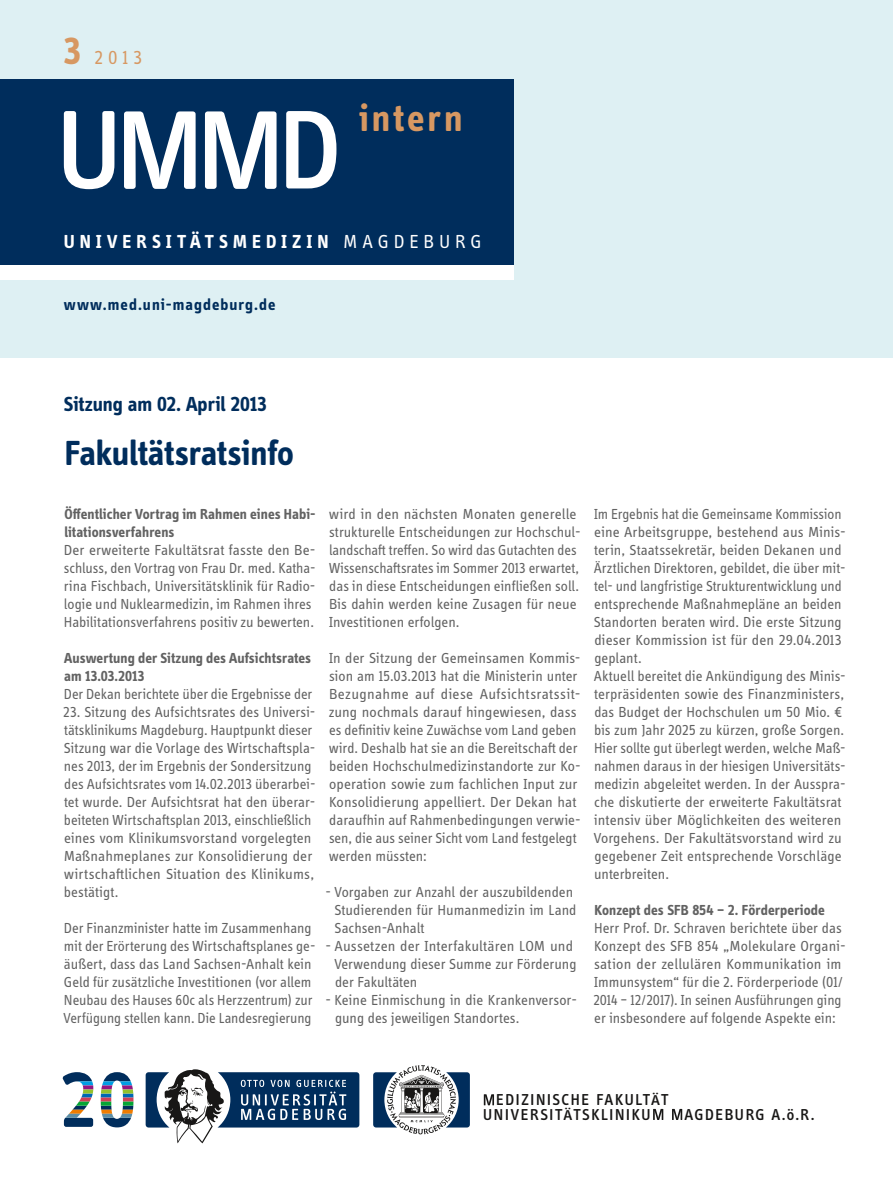
<style>
.page{position:relative;width:893px;height:1191px;background:#fff}
.page>*{position:absolute;margin:0;border:0;box-sizing:border-box;transform-origin:0 0}
.t1{font:500 115.5px "Info Display OT";color:#fff}
.t2{font:700 39px "Info Display OT";letter-spacing:.075em;color:#d79862}
.t3{font:700 36px "Info Display OT";letter-spacing:-.005em;color:#002d5c}
.t4{font:700 21px "Info Display OT";color:#002d5c}
.t5{font:700 19.5px "Info Display OT";letter-spacing:.26em;color:#fff}
.t6{font:19.5px "Info Display OT";color:#d79862}
.t7{font:700 16.5px "Info Display OT";letter-spacing:.065em;color:#002d5c}
.t8{font:500 16.2px/14.7px "Info Text";letter-spacing:.07em;color:#181716}
.t9{font:15px/18px "Info Display OT";color:#626262}
.t10{font:700 15px/18px "Info Display OT";letter-spacing:.005em;color:#626262}
.s1{font-weight:700;font-size:39px}
.s2{font-weight:400}
.s3{font-size:14.7px}
</style>
<div class="page">
<div style="left:0;top:0;width:893px;height:357px;background:#def0f3"></div>
<div style="left:0;top:79px;width:514px;height:187px;background:#002d5c"></div>
<svg style="left:124px;top:111px;width:72px;height:78px"></svg>
<svg style="left:205px;top:111px;width:72px;height:78px"></svg>
<div style="left:0;top:265px;width:514px;height:15px;background:#fff"></div>
<svg style="left:146px;top:1069px;width:213px;height:74px"></svg>
<svg style="left:484px;top:1094px;width:10px;height:11px"></svg>
<svg style="left:653px;top:1109px;width:10px;height:11px"></svg>
<svg style="left:672px;top:1109px;width:10px;height:11px"></svg>
<svg style="left:373px;top:1065px;width:97px;height:69px"></svg>
<svg style="left:62px;top:1072px;width:71px;height:55px"></svg>
<h3 class="t6" style="left:64px;top:46px;width:80px"><span class="s1">3</span> 2013</h3>
<h1 class="t1" style="left:56px;top:81px;width:67px">U</h1>
<h1 class="t1" style="left:279px;top:81px;width:64px">D</h1>
<h2 class="t2" style="left:359px;top:94px;width:105px">intern</h2>
<h1 class="t1" style="left:308px;top:87px;width:64px">D</h1>
<h3 class="t5" style="left:64px;top:230px;width:419px">UNIVERSITÄTSMEDIZIN <span class="s2">MAGDEBURG</span></h3>
<p class="t7" style="left:64px;top:294px;width:213px">www.med.uni-magdeburg.de</p>
<h3 class="t4" style="left:64px;top:391px;width:204px">Sitzung am 02. April 2013</h3>
<h3 class="t3" style="left:65px;top:431px;width:231px">Fakultätsratsinfo</h3>
<p class="t10" style="left:64px;top:505px;width:253px">Öffentlicher Vortrag im Rahmen eines Habi&shy;litationsverfahrens</p>
<p class="t9" style="left:64px;top:541px;width:253px">Der erweiterte Fakultätsrat fasste den Be&shy;schluss, den Vortrag von Frau Dr. med. Katha&shy;rina Fischbach, Universitätsklinik für Radio&shy;logie und Nuklearmedizin, im Rahmen ihres Habilitationsverfahrens positiv zu bewerten.</p>
<p class="t10" style="left:64px;top:649px;width:248px">Auswertung der Sitzung des Aufsichtsrates am 13.03.2013</p>
<p class="t9" style="left:64px;top:685px;width:250px">Der Dekan berichtete über die Ergebnisse der</p>
<p class="t9" style="left:63px;top:703px;width:254px">23. Sitzung des Aufsichtsrates des Universi&shy;tätsklinikums Magdeburg. Hauptpunkt dieser Sitzung war die Vorlage des Wirtschaftspla&shy;nes 2013, der im Ergebnis der Sondersitzung des Aufsichtsrates vom 14.02.2013 überarbei&shy;tet wurde. Der Aufsichtsrat hat den überar&shy;beiteten Wirtschaftsplan 2013, einschließlich eines vom Klinikumsvorstand vorgelegten Maßnahmeplanes zur Konsolidierung der wirtschaftlichen Situation des Klinikums, bestätigt.</p>
<p class="t9" style="left:64px;top:919px;width:253px">Der Finanzminister hatte im Zusammenhang mit der Erörterung des Wirtschaftsplanes ge&shy;äußert, dass das Land Sachsen-Anhalt kein Geld für zusätzliche Investitionen (vor allem Neubau des Hauses 60c als Herzzentrum) zur Verfügung stellen kann. Die Landesregierung</p>
<p class="t9" style="left:329px;top:505px;width:253px">wird in den nächsten Monaten generelle strukturelle Entscheidungen zur Hochschul&shy;landschaft treffen. So wird das Gutachten des Wissenschaftsrates im Sommer 2013 erwartet, das in diese Entscheidungen einfließen soll.<br>Bis dahin werden keine Zusagen für neue Investitionen erfolgen.</p>
<p class="t9" style="left:329px;top:649px;width:253px">In der Sitzung der Gemeinsamen Kommis&shy;sion am 15.03.2013 hat die Ministerin unter Bezugnahme auf diese Aufsichtsratssit&shy;zung nochmals darauf hingewiesen, dass es definitiv keine Zuwächse vom Land geben wird. Deshalb hat sie an die Bereitschaft der beiden Hochschulmedizinstandorte zur Ko&shy;operation sowie zum fachlichen Input zur Konsolidierung appelliert. Der Dekan hat daraufhin auf Rahmenbedingungen verwie&shy;sen, die aus seiner Sicht vom Land festgelegt werden müssten:</p>
<p class="t9" style="left:334px;top:883px;width:244px;text-indent:-9px">- Vorgaben zur Anzahl der auszubildenden<br>Studierenden für Humanmedizin im Land<br>Sachsen-Anhalt</p>
<p class="t9" style="left:334px;top:937px;width:244px;text-indent:-9px">- Aussetzen der Interfakultären LOM und<br>Verwendung dieser Summe zur Förderung der Fakultäten</p>
<p class="t9" style="left:335px;top:991px;width:244px;text-indent:-10px">- Keine Einmischung in die Krankenversor&shy;gung des jeweiligen Standortes.</p>
<p class="t9" style="left:594px;top:505px;width:254px">Im Ergebnis hat die Gemeinsame Kommission eine Arbeitsgruppe, bestehend aus Minis&shy;terin, Staatssekretär, beiden Dekanen und Ärztlichen Direktoren, gebildet, die über mit&shy;tel- und langfristige Strukturentwicklung und entsprechende Maßnahmepläne an beiden Standorten beraten wird. Die erste Sitzung dieser Kommission ist für den 29.04.2013 geplant.<br>Aktuell bereitet die Ankündigung des Minis&shy;terpräsidenten sowie des Finanzministers, das Budget der Hochschulen um 50 Mio. € bis zum Jahr 2025 zu kürzen, große Sorgen.<br>Hier sollte gut überlegt werden, welche Maß&shy;nahmen daraus in der hiesigen Universitäts&shy;medizin abgeleitet werden. In der Ausspra&shy;che diskutierte der erweiterte Fakultätsrat intensiv über Möglichkeiten des weiteren Vorgehens. Der Fakultätsvorstand wird zu gegebener Zeit entsprechende Vorschläge unterbreiten.</p>
<p class="t10" style="left:594px;top:901px;width:232px">Konzept des SFB 854 – 2. Förderperiode</p>
<p class="t9" style="left:593px;top:919px;width:254px">Herr Prof. Dr. Schraven berichtete über das Konzept des SFB 854 „Molekulare Organi&shy;sation der zellulären Kommunikation im Immunsystem“ für die 2. Förderperiode (01/ 2014 – 12/2017). In seinen Ausführungen ging er insbesondere auf folgende Aspekte ein:</p>
<p class="t8" style="left:483px;top:1092px;width:187px;text-indent:13px">EDIZINISCHE FAKULT<span class="s3">Ä</span>T<br>UNIVERSIT<span class="s3">Ä</span>TSKLINIKU</p>
<p class="t8" style="left:684px;top:1107px;width:131px">AGDEBURG A.Ö.R.</p>
</div>
